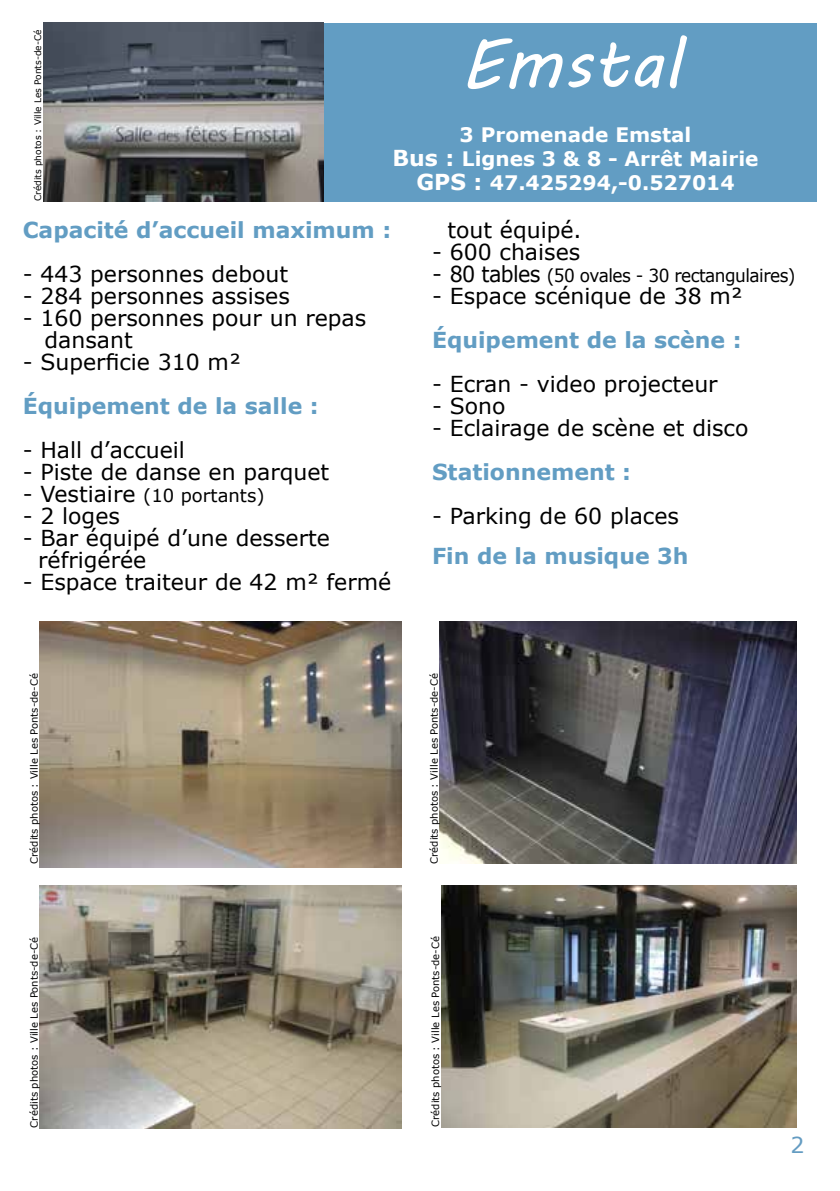
<style>
.page{position:relative;width:840px;height:1191px;background:#fff}
.page>*{position:absolute;margin:0;border:0;box-sizing:border-box;transform-origin:0 0}
.t1{font:70px "MV Boli";color:#fff}
.t2{font:22px/22px "Verdana";color:#000}
.t3{font:700 22px "Verdana";color:#629dc3}
.t4{font:22px "Verdana";color:#649cc2}
.t5{font:700 20px/24px "Verdana";color:#fff;text-align:center}
.t6{font:18px "Verdana";letter-spacing:-.03em;color:#000;scale:.94 1}
.t7{font:18px "Verdana";color:#000}
.t8{font:10px "Verdana";color:#000}
.t9{font:9px "Verdana";color:#000}
.s1{font-size:22px}
</style>
<div class="page">
<div style="left:323px;top:23px;width:493px;height:178px;background:#629dc3"></div>
<img style="left:43px;top:23px;width:280px;height:178px">
<img style="left:39px;top:621px;width:362px;height:246px">
<img style="left:439px;top:621px;width:356px;height:242px">
<img style="left:39px;top:885px;width:362px;height:243px">
<img style="left:441px;top:885px;width:354px;height:242px">
<p class="t9" style="left:32px;top:201px;width:173px;rotate:-90deg">Crédits photos : Ville Les Ponts-de-Cé</p>
<h1 class="t1" style="left:460px;top:16px;width:221px">Emstal</h1>
<p class="t5" style="left:392px;top:122px;width:367px">3 Promenade Emstal<br><span class="s1">Bus :</span> Lignes 3 &amp; 8 - Arrêt Mairie<br><span class="s1">GPS :</span> 47.425294,-0.527014</p>
<p class="t3" style="left:23px;top:214px;width:370px">Capacité d’accueil maximum :</p>
<p class="t2" style="left:23px;top:263px;width:267px">- 443 personnes debout</p>
<p class="t2" style="left:23px;top:285px;width:268px">- 284 personnes assises</p>
<p class="t2" style="left:45px;top:307px;width:323px;text-indent:-22px">- 160 personnes pour un repas dansant</p>
<p class="t2" style="left:23px;top:351px;width:220px">- Superficie 310 m²</p>
<p class="t3" style="left:23px;top:390px;width:297px">Équipement de la salle :</p>
<p class="t2" style="left:23px;top:439px;width:164px">- Hall d’accueil</p>
<p class="t2" style="left:23px;top:461px;width:308px">- Piste de danse en parquet</p>
<p class="t7" style="left:23px;top:483px;width:243px"><span class="s1">- Vestiaire</span> (10 portants)</p>
<p class="t2" style="left:23px;top:505px;width:99px">- 2 loges</p>
<p class="t2" style="left:38px;top:527px;width:293px;text-indent:-15px">- Bar équipé d’une desserte réfrigérée</p>
<p class="t2" style="left:23px;top:571px;width:370px">- Espace traiteur de 42 m² fermé</p>
<p class="t8" style="left:27px;top:863px;width:192px;rotate:-90deg">Crédits photos : Ville Les Ponts-de-Cé</p>
<p class="t2" style="left:447px;top:219px;width:135px">tout équipé.</p>
<p class="t2" style="left:432px;top:241px;width:150px">- 600 chaises</p>
<p class="t6" style="left:432px;top:263px;width:388px"><span class="s1">- 80 tables</span> (50 ovales - 30 rectangulaires)</p>
<p class="t2" style="left:432px;top:285px;width:312px">- Espace scénique de 38 m²</p>
<p class="t3" style="left:432px;top:324px;width:311px">Équipement de la scène :</p>
<p class="t2" style="left:432px;top:373px;width:287px">- Ecran - video projecteur</p>
<p class="t2" style="left:432px;top:395px;width:75px">- Sono</p>
<p class="t2" style="left:432px;top:417px;width:318px">- Eclairage de scène et disco</p>
<p class="t3" style="left:432px;top:456px;width:200px">Stationnement :</p>
<p class="t2" style="left:432px;top:505px;width:248px">- Parking de 60 places</p>
<p class="t3" style="left:432px;top:540px;width:258px">Fin de la musique 3h</p>
<p class="t8" style="left:427px;top:863px;width:192px;rotate:-90deg">Crédits photos : Ville Les Ponts-de-Cé</p>
<p class="t8" style="left:27px;top:1127px;width:192px;rotate:-90deg">Crédits photos : Ville Les Ponts-de-Cé</p>
<p class="t8" style="left:428px;top:1126px;width:192px;rotate:-90deg">Crédits photos : Ville Les Ponts-de-Cé</p>
<p class="t4" style="left:789px;top:1129px;width:15px">2</p>
</div>
